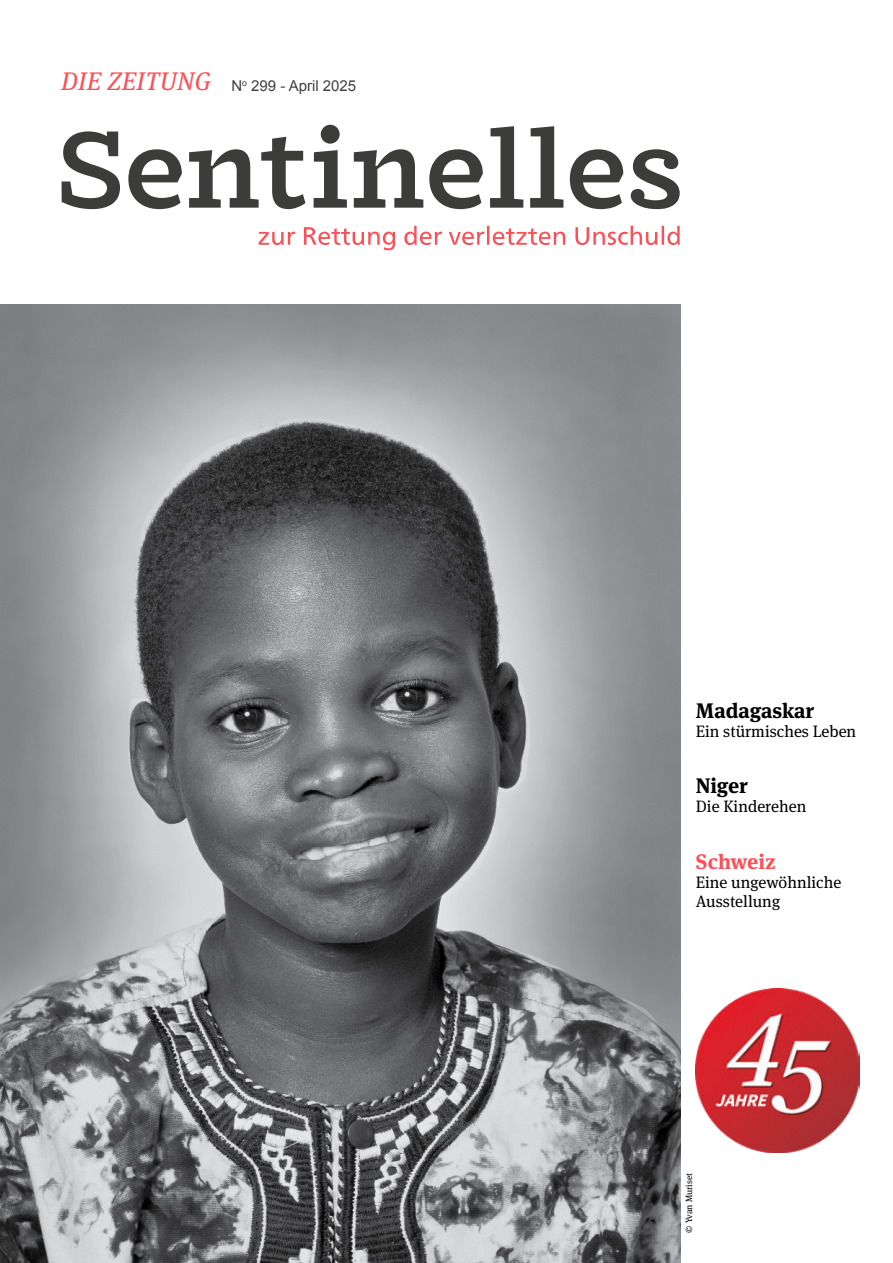
<style>
.page{position:relative;width:893px;height:1263px;background:#fff}
.page>*{position:absolute;margin:0;border:0;box-sizing:border-box;transform-origin:0 0}
.t1{font:italic 25.5px "Meta Serif Pro";letter-spacing:.01em;color:#fb5058}
.t2{font:700 21px "Meta Serif Pro";color:#000}
.t3{font:700 21px "Meta Serif Pro";color:#fb5058}
.t4{font:16.5px/18.9px "Meta Serif Pro";color:#000}
.t5{font:15px "Arial";color:#414042}
.t6{font:9px "Meta Serif Pro";color:#000}
</style>
<div class="page">
<svg style="left:62px;top:125px;width:618px;height:84px"></svg>
<svg style="left:259px;top:226px;width:421px;height:24px"></svg>
<img style="left:0;top:305px;width:680px;height:958px">
<img style="left:696px;top:989px;width:163px;height:163px">
<h1 class="t1" style="left:61px;top:66px;width:151px">DIE ZEITUNG</h1>
<p class="t5" style="left:231px;top:80px;width:126px">N<sup>o</sup> 299 - April 2025</p>
<p class="t2" style="left:696px;top:702px;width:120px">Madagaskar</p>
<p class="t4" style="left:696px;top:722px;width:162px">Ein stürmisches Leben</p>
<p class="t2" style="left:696px;top:778px;width:53px">Niger</p>
<p class="t4" style="left:696px;top:797px;width:112px">Die Kinderehen</p>
<p class="t3" style="left:696px;top:853px;width:81px">Schweiz</p>
<p class="t4" style="left:696px;top:873px;width:147px">Eine ungewöhnliche<br>Ausstellung</p>
<p class="t6" style="left:685px;top:1233px;width:61px;rotate:-90deg">© Yvan Muriset</p>
</div>
